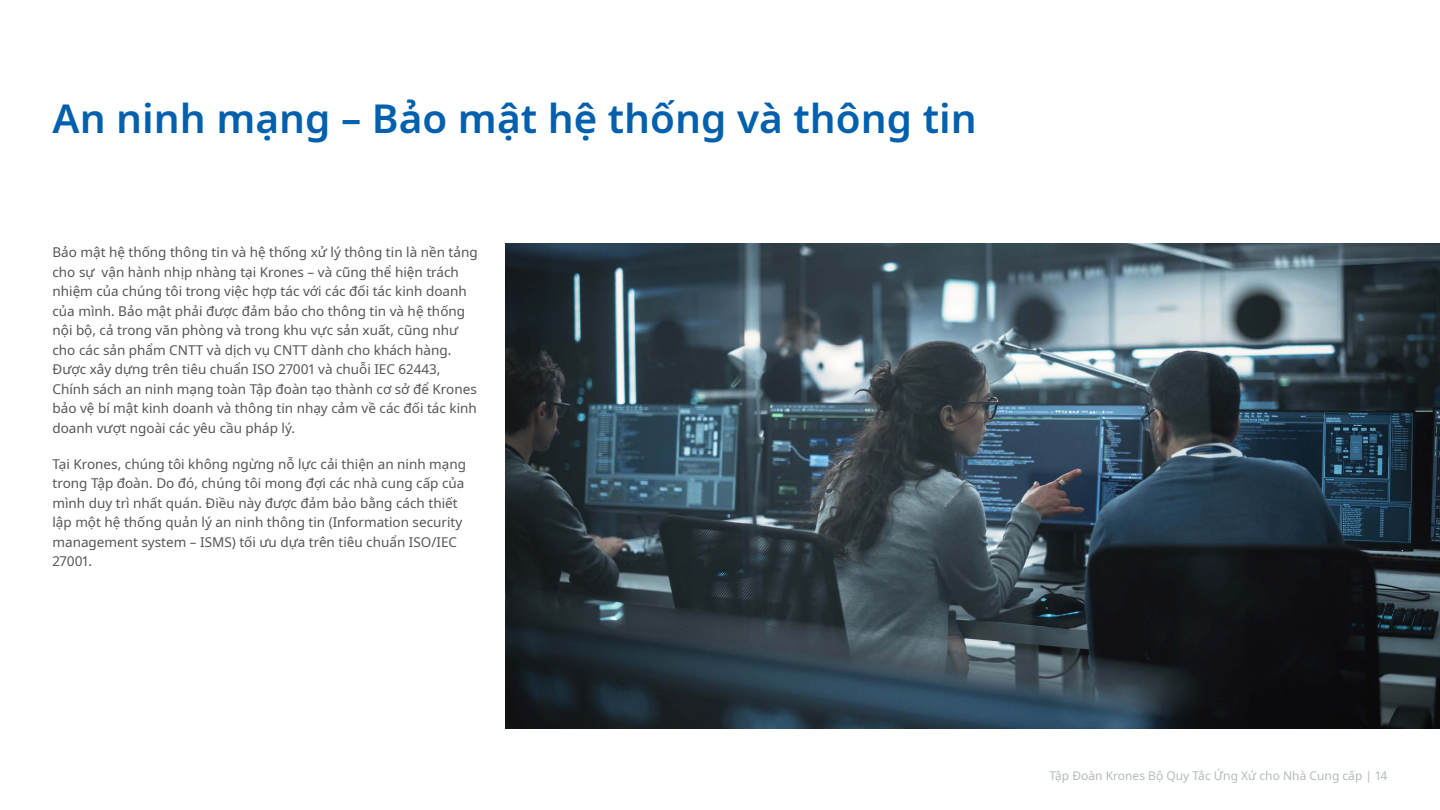
<style>
.page{position:relative;width:1440px;height:810px;background:#fff}
.page>*{position:absolute;margin:0;border:0;box-sizing:border-box;transform-origin:0 0}
.t1{font:600 40.5px "Noto Sans";color:#0060ad}
.t2{font:13.5px/19.5px "Noto Sans";color:#555}
.t3{font:12px "Noto Sans";color:#b3bbbe}
</style>
<div class="page">
<img style="left:506px;top:243px;width:934px;height:486px">
<h1 class="t1" style="left:52px;top:90px;width:926px">An ninh mạng – Bảo mật hệ thống và thông tin</h1>
<p class="t2" style="left:52px;top:243px;width:427px">Bảo mật hệ thống thông tin và hệ thống xử lý thông tin là nền tảng cho sự vận hành nhịp nhàng tại Krones – và cũng thể hiện trách nhiệm của chúng tôi trong việc hợp tác với các đối tác kinh doanh của mình. Bảo mật phải được đảm bảo cho thông tin và hệ thống nội bộ, cả trong văn phòng và trong khu vực sản xuất, cũng như cho các sản phẩm CNTT và dịch vụ CNTT dành cho khách hàng.<br>Được xây dựng trên tiêu chuẩn ISO 27001 và chuỗi IEC 62443, Chính sách an ninh mạng toàn Tập đoàn tạo thành cơ sở để Krones bảo vệ bí mật kinh doanh và thông tin nhạy cảm về các đối tác kinh doanh vượt ngoài các yêu cầu pháp lý.</p>
<p class="t2" style="left:52px;top:455px;width:415px">Tại Krones, chúng tôi không ngừng nỗ lực cải thiện an ninh mạng trong Tập đoàn. Do đó, chúng tôi mong đợi các nhà cung cấp của mình duy trì nhất quán. Điều này được đảm bảo bằng cách thiết lập một hệ thống quản lý an ninh thông tin (Information security management system – ISMS) tối ưu dựa trên tiêu chuẩn ISO/IEC 27001.</p>
<p class="t3" style="left:1049px;top:767px;width:340px">Tập Đoàn Krones Bộ Quy Tắc Ứng Xử cho Nhà Cung cấp | 14</p>
</div>
